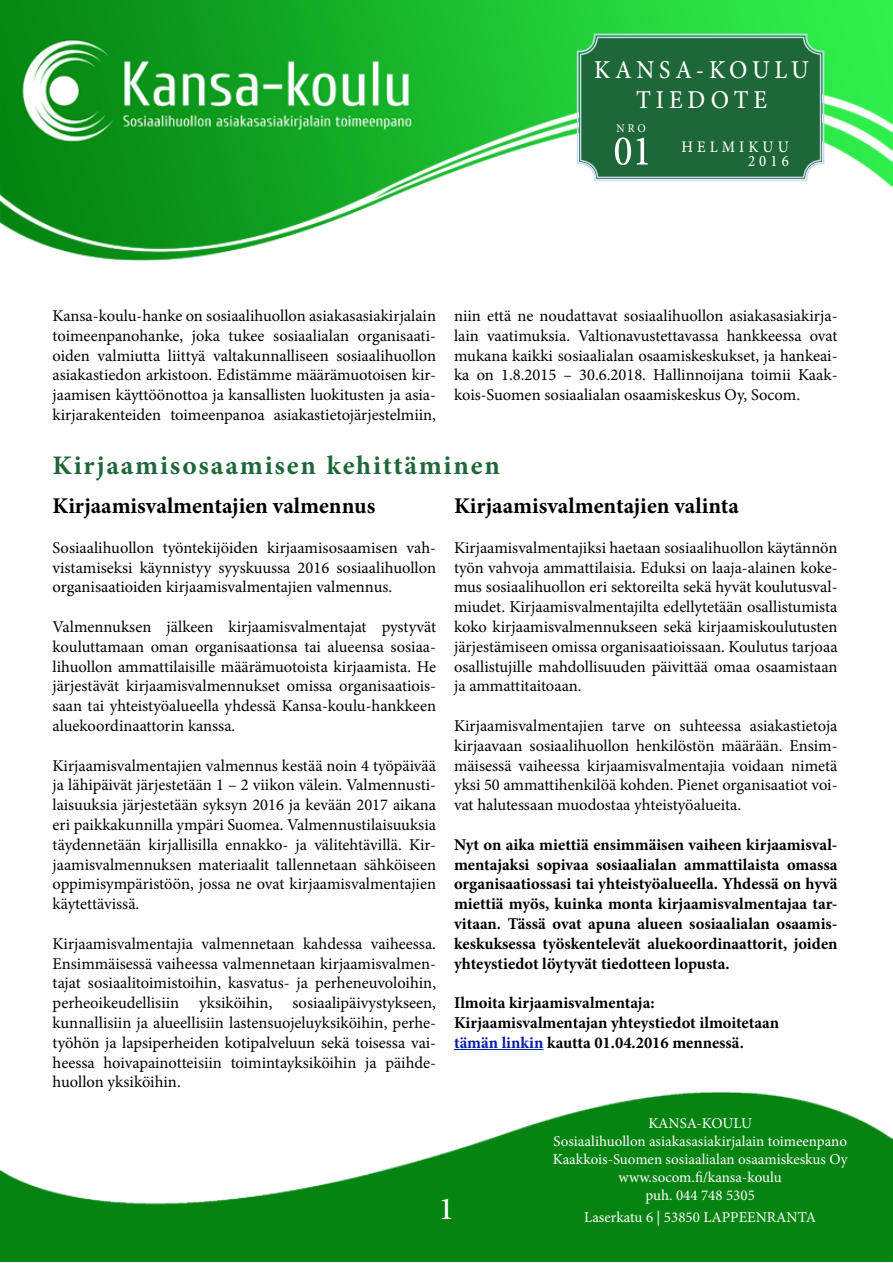
<style>
.page{position:relative;width:893px;height:1263px;background:#fff}
.page>*{position:absolute;margin:0;border:0;box-sizing:border-box;transform-origin:0 0}
.t1{font:60px "Adobe Arabic";color:#fff;scale:.9 1}
.t2{font:45px "Adobe Arabic";color:#fff}
.t3{font:700 37.5px "Adobe Arabic";letter-spacing:.05em;color:#1d6738}
.t4{font:36px/30px "Adobe Arabic";letter-spacing:.15em;color:#fff;text-align:center;scale:.9 1}
.t5{font:700 22.5px "Minion Pro";color:#000}
.t6{font:22.5px "Adobe Arabic";letter-spacing:.2em;color:#fff;scale:.9 1}
.t7{font:16.5px/19.8px "Minion Pro";color:#000;text-align:justify}
.t8{font:700 16.5px/19.8px "Minion Pro";color:#000;text-align:justify}
.t9{font:16.5px "Adobe Arabic";color:#fff;scale:.9 1}
.t10{font:15px/18px "Minion Pro";color:#fff;text-align:center}
.s1{color:#001cad}
</style>
<div class="page">
<img style="left:0;top:1091px;width:893px;height:170px">
<img style="left:0;top:0;width:893px;height:261px">
<svg style="left:576px;top:33px;width:249px;height:149px;background:#2a7345"></svg>
<div style="left:580px;top:37px;width:241px;height:141px;border:1px solid #c8d9f0;border-radius:17px"></div>
<hr style="left:454px;top:1049px;width:89px;height:1px;background:#001cad">
<h3 class="t4" style="left:594px;top:50px;width:240px">KANSA-KOULU<br>TIEDOTE</h3>
<p class="t9" style="left:616px;top:116px;width:34px">NRO</p>
<h1 class="t1" style="left:613px;top:109px;width:44px">01</h1>
<h3 class="t6" style="left:681px;top:131px;width:121px">HELMIKUU</h3>
<h3 class="t6" style="left:748px;top:145px;width:47px">2016</h3>
<p class="t7" style="left:53px;top:306px;width:385px">Kansa-koulu-hanke on sosiaalihuollon asiakasasiakirjalain toimeenpanohanke, joka tukee sosiaalialan organisaati&shy;oiden valmiutta liittyä valtakunnalliseen sosiaalihuollon asiakastiedon arkistoon. Edistämme määrämuotoisen kir&shy;jaamisen käyttöönottoa ja kansallisten luokitusten ja asia&shy;kirjarakenteiden toimeenpanoa asiakastietojärjestelmiin,</p>
<p class="t7" style="left:454px;top:306px;width:385px">niin että ne noudattavat sosiaalihuollon asiakasasiakirja&shy;lain vaatimuksia. Valtionavustettavassa hankkeessa ovat mukana kaikki sosiaalialan osaamiskeskukset, ja hankeai&shy;ka on 1.8.2015 – 30.6.2018. Hallinnoijana toimii Kaak&shy;kois-Suomen sosiaalialan osaamiskeskus Oy, Socom.</p>
<h3 class="t3" style="left:53px;top:439px;width:449px">Kirjaamisosaamisen kehittäminen</h3>
<h3 class="t5" style="left:53px;top:490px;width:324px">Kirjaamisvalmentajien valmennus</h3>
<p class="t7" style="left:53px;top:538px;width:385px">Sosiaalihuollon työntekijöiden kirjaamisosaamisen vah&shy;vistamiseksi käynnistyy syyskuussa 2016 sosiaalihuollon organisaatioiden kirjaamisvalmentajien valmennus.</p>
<p class="t7" style="left:53px;top:617px;width:385px">Valmennuksen jälkeen kirjaamisvalmentajat pystyvät kouluttamaan oman organisaationsa tai alueensa sosiaa&shy;lihuollon ammattilaisille määrämuotoista kirjaamista. He järjestävät kirjaamisvalmennukset omissa organisaatiois&shy;saan tai yhteistyöalueella yhdessä Kansa-koulu-hankkeen aluekoordinaattorin kanssa.</p>
<p class="t7" style="left:53px;top:755px;width:385px">Kirjaamisvalmentajien valmennus kestää noin 4 työpäivää ja lähipäivät järjestetään 1 – 2 viikon välein. Valmennusti&shy;laisuuksia järjestetään syksyn 2016 ja kevään 2017 aikana eri paikkakunnilla ympäri Suomea. Valmennustilaisuuksia täydennetään kirjallisilla ennakko- ja välitehtävillä. Kir&shy;jaamisvalmennuksen materiaalit tallennetaan sähköiseen oppimisympäristöön, jossa ne ovat kirjaamisvalmentajien käytettävissä.</p>
<p class="t7" style="left:53px;top:934px;width:385px">Kirjaamisvalmentajia valmennetaan kahdessa vaiheessa.<br>Ensimmäisessä vaiheessa valmennetaan kirjaamisvalmen&shy;tajat sosiaalitoimistoihin, kasvatus- ja perheneuvoloihin, perheoikeudellisiin yksiköihin, sosiaalipäivystykseen, kunnallisiin ja alueellisiin lastensuojeluyksiköihin, perhe&shy;työhön ja lapsiperheiden kotipalveluun sekä toisessa vai&shy;heessa hoivapainotteisiin toimintayksiköihin ja päihde&shy;huollon yksiköihin.</p>
<h3 class="t5" style="left:454px;top:490px;width:286px">Kirjaamisvalmentajien valinta</h3>
<p class="t7" style="left:454px;top:538px;width:385px">Kirjaamisvalmentajiksi haetaan sosiaalihuollon käytännön työn vahvoja ammattilaisia. Eduksi on laaja-alainen koke&shy;mus sosiaalihuollon eri sektoreilta sekä hyvät koulutusval&shy;miudet. Kirjaamisvalmentajilta edellytetään osallistumista koko kirjaamisvalmennukseen sekä kirjaamiskoulutusten järjestämiseen omissa organisaatioissaan. Koulutus tarjoaa osallistujille mahdollisuuden päivittää omaa osaamistaan ja ammattitaitoaan.</p>
<p class="t7" style="left:454px;top:716px;width:385px">Kirjaamisvalmentajien tarve on suhteessa asiakastietoja kirjaavaan sosiaalihuollon henkilöstön määrään. Ensim&shy;mäisessä vaiheessa kirjaamisvalmentajia voidaan nimetä yksi 50 ammattihenkilöä kohden. Pienet organisaatiot voi&shy;vat halutessaan muodostaa yhteistyöalueita.</p>
<p class="t8" style="left:454px;top:834px;width:385px">Nyt on aika miettiä ensimmäisen vaiheen kirjaamisval&shy;mentajaksi sopivaa sosiaalialan ammattilaista omassa organisaatiossasi tai yhteistyöalueella. Yhdessä on hyvä miettiä myös, kuinka monta kirjaamisvalmentajaa tar&shy;vitaan. Tässä ovat apuna alueen sosiaalialan osaamis&shy;keskuksessa työskentelevät aluekoordinaattorit, joiden yhteystiedot löytyvät tiedotteen lopusta.</p>
<p class="t8" style="left:454px;top:993px;width:326px;text-align:left">Ilmoita kirjaamisvalmentaja:<br>Kirjaamisvalmentajan yhteystiedot ilmoitetaan <span class="s1">tämän linkin</span> kautta 01.04.2016 mennessä.</p>
<h2 class="t2" style="left:439px;top:1177px;width:17px">1</h2>
<p class="t10" style="left:553px;top:1115px;width:296px">KANSA-KOULU<br>Sosiaalihuollon asiakasasiakirjalain toimeenpano<br>Kaakkois-Suomen sosiaalialan osaamiskeskus Oy www.socom.fi/kansa-koulu<br>puh. 044 748 5305</p>
<p class="t10" style="left:584px;top:1208px;width:234px">Laserkatu 6 | 53850 LAPPEENRANTA</p>
</div>
